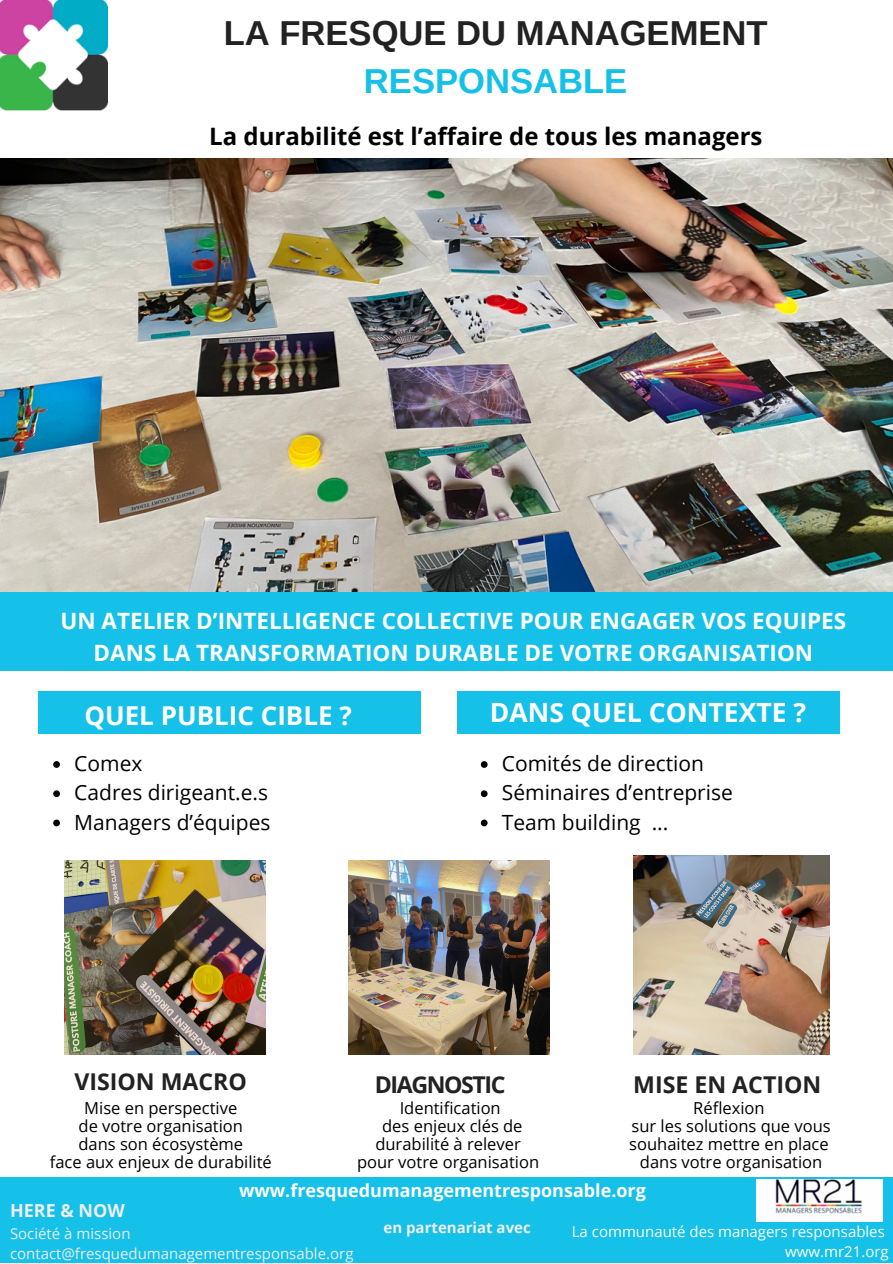
<style>
.page{position:relative;width:893px;height:1264px;background:#fff}
.page>*{position:absolute;margin:0;border:0;box-sizing:border-box;transform-origin:0 0}
.t1{font:700 34.65px/48.3px "Arimo";color:#222;text-align:center}
.t2{font:700 26.55px "Open Sans";color:#fff}
.t3{font:700 25.95px "Open Sans";color:#fff}
.t4{font:700 24px "Open Sans";color:#000}
.t5{font:700 23.1px "Open Sans";color:#222}
.t6{font:700 23.1px "Open Sans";letter-spacing:-.06em;color:#222}
.t7{font:700 22.5px "Open Sans";color:#fff}
.t8{font:21px "Open Sans";color:#000}
.t9{font:700 18px "Open Sans";color:#fff}
.t10{font:700 18px "Open Sans";color:#eee}
.t11{font:16.5px/18px "Open Sans";color:#000;text-align:center}
.t12{font:15px "Open Sans";color:#eee}
.t13{font:15px "Open Sans";color:#fff}
.t14{font:700 15px "Open Sans";color:#eee}
.s1{color:#15c0e9}
</style>
<div class="page">
<div style="left:0;top:591px;width:892px;height:80px;background:#15c0e9"></div>
<img style="left:64px;top:860px;width:201px;height:194px">
<img style="left:348px;top:860px;width:201px;height:194px">
<img style="left:0;top:158px;width:892px;height:433px">
<div style="left:0;top:1176px;width:892px;height:86px;background:#15c0e9"></div>
<img style="left:0;top:0;width:108px;height:110px">
<div style="left:39px;top:691px;width:382px;height:43px;background:#15c0e9"></div>
<div style="left:456px;top:691px;width:383px;height:43px;background:#15c0e9"></div>
<img style="left:633px;top:855px;width:196px;height:199px">
<svg style="left:53px;top:761px;width:7px;height:6px"></svg>
<svg style="left:53px;top:790px;width:7px;height:7px"></svg>
<svg style="left:53px;top:819px;width:7px;height:7px"></svg>
<svg style="left:481px;top:761px;width:6px;height:6px"></svg>
<svg style="left:481px;top:790px;width:6px;height:7px"></svg>
<svg style="left:481px;top:819px;width:6px;height:7px"></svg>
<img style="left:756px;top:1179px;width:126px;height:42px">
<p class="t1" style="left:224px;top:9px;width:545px">LA FRESQUE DU MANAGEMENT<br><span class="s1">RESPONSABLE</span></p>
<p class="t4" style="left:209px;top:119px;width:554px">La durabilité est l’affaire de tous les managers</p>
<p class="t7" style="left:61px;top:605px;width:787px">UN ATELIER D’INTELLIGENCE COLLECTIVE POUR ENGAGER VOS EQUIPES</p>
<p class="t7" style="left:94px;top:637px;width:721px">DANS LA TRANSFORMATION DURABLE DE VOTRE ORGANISATION</p>
<p class="t3" style="left:84px;top:697px;width:269px">QUEL PUBLIC CIBLE ?</p>
<p class="t2" style="left:490px;top:694px;width:318px">DANS QUEL CONTEXTE ?</p>
<p class="t8" style="left:74px;top:748px;width:70px">Comex</p>
<p class="t8" style="left:74px;top:778px;width:195px">Cadres dirigeant.e.s</p>
<p class="t8" style="left:74px;top:807px;width:198px">Managers d’équipes</p>
<p class="t8" style="left:502px;top:748px;width:204px">Comités de direction</p>
<p class="t8" style="left:502px;top:778px;width:232px">Séminaires d’entreprise</p>
<p class="t8" style="left:502px;top:807px;width:168px">Team building ...</p>
<p class="t5" style="left:74px;top:1065px;width:174px">VISION MACRO</p>
<p class="t5" style="left:633px;top:1068px;width:189px">MISE EN ACTION</p>
<p class="t6" style="left:375px;top:1067px;width:132px">DIAGNOSTIC</p>
<p class="t11" style="left:84px;top:1098px;width:154px">Mise en perspective</p>
<p class="t11" style="left:79px;top:1116px;width:166px">de votre organisation</p>
<p class="t11" style="left:78px;top:1134px;width:166px">dans son écosystème</p>
<p class="t11" style="left:50px;top:1152px;width:223px">face aux enjeux de durabilité</p>
<p class="t11" style="left:399px;top:1098px;width:103px">Identification</p>
<p class="t11" style="left:375px;top:1116px;width:149px">des enjeux clés de durabilité à relever</p>
<p class="t11" style="left:357px;top:1152px;width:184px">pour votre organisation</p>
<p class="t11" style="left:693px;top:1098px;width:73px">Réflexion</p>
<p class="t11" style="left:629px;top:1116px;width:203px;text-align:left">sur les solutions que vous souhaitez mettre en place</p>
<p class="t11" style="left:640px;top:1152px;width:184px">dans votre organisation</p>
<p class="t9" style="left:239px;top:1177px;width:408px">www.fresquedumanagementresponsable.org</p>
<p class="t13" style="left:572px;top:1220px;width:314px">La communauté des managers responsables</p>
<p class="t13" style="left:785px;top:1241px;width:105px">www.mr21.org</p>
<p class="t10" style="left:10px;top:1198px;width:116px">HERE &amp; NOW</p>
<p class="t12" style="left:10px;top:1222px;width:122px">Société à mission</p>
<p class="t12" style="left:10px;top:1242px;width:345px">contact@fresquedumanagementresponsable.org</p>
<p class="t14" style="left:383px;top:1216px;width:149px">en partenariat avec</p>
</div>
